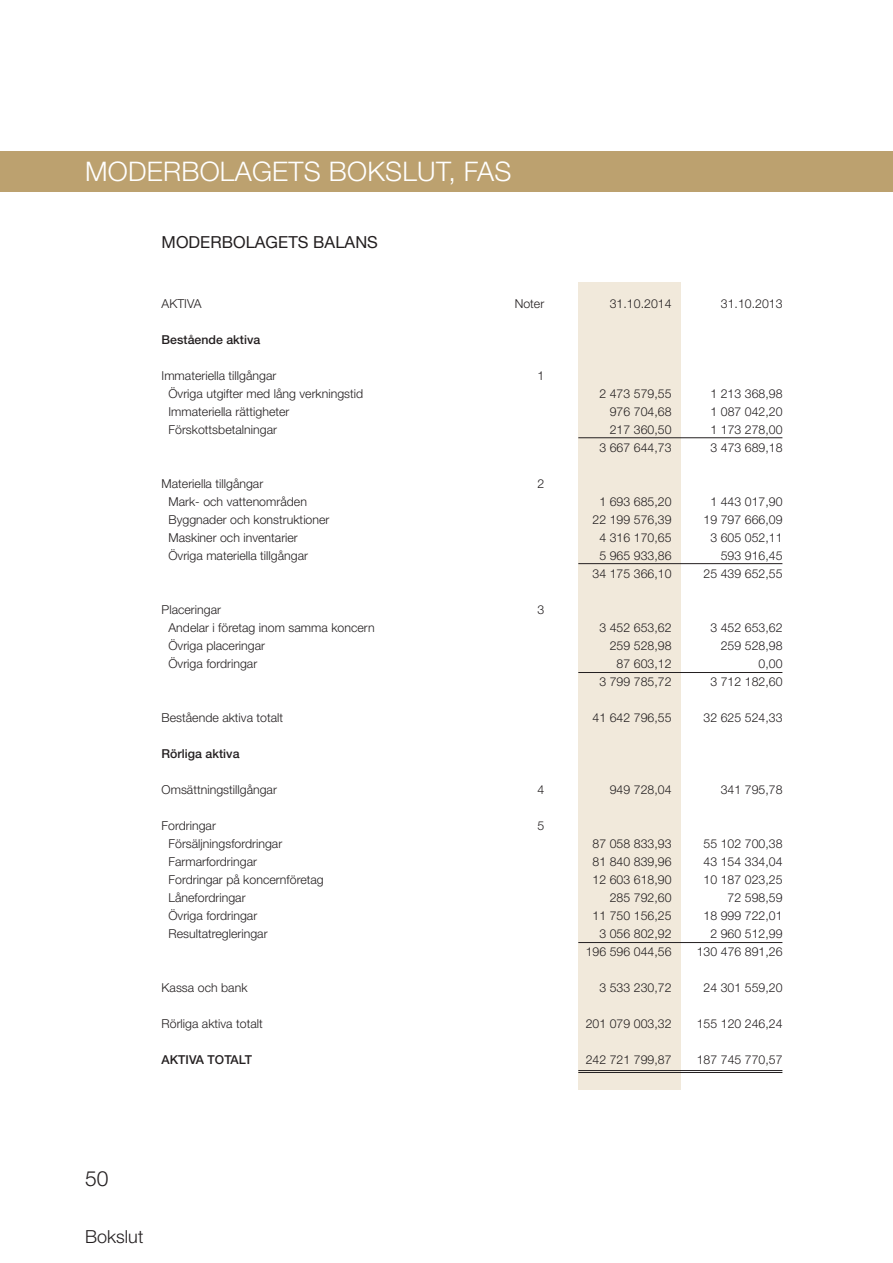
<style>
.page{position:relative;width:893px;height:1263px;background:#fff}
.page>*{position:absolute;margin:0;border:0;box-sizing:border-box;transform-origin:0 0}
.t1{font:300 27px "Helvetica Neue";letter-spacing:.01em;color:#fff}
.t2{font:300 21px "Helvetica Neue";color:#231f20}
.t3{font:300 18px "Helvetica Neue";letter-spacing:.005em;color:#231f20}
.t4{font:16.5px "Helvetica Neue";letter-spacing:.005em;color:#231f20}
.t5{font:300 12.3px "Helvetica Neue";letter-spacing:.005em;color:#231f20}
.t6{font:500 12.3px "Helvetica Neue";letter-spacing:.005em;color:#231f20}
</style>
<div class="page">
<div style="left:0;top:151px;width:893px;height:40px;background:#bca16f"></div>
<div style="left:578px;top:282px;width:102px;height:808px;background:#f1e9db"></div>
<hr style="left:578px;top:437px;width:204px;height:1px;background:#231f20">
<hr style="left:578px;top:672px;width:204px;height:1px;background:#231f20">
<hr style="left:578px;top:942px;width:204px;height:1px;background:#231f20">
<hr style="left:578px;top:1070px;width:204px;height:1px;background:#231f20">
<hr style="left:578px;top:1072px;width:204px;height:1px;background:#231f20">
<hr style="left:578px;top:563px;width:204px;height:1px;background:#231f20">
<h1 class="t1" style="left:85px;top:155px;width:428px">MODERBOLAGETS BOKSLUT, FAS</h1>
<h3 class="t4" style="left:162px;top:230px;width:218px">MODERBOLAGETS BALANS</h3>
<p class="t5" style="left:162px;top:296px;width:41px">AKTIVA</p>
<p class="t5" style="left:515px;top:296px;width:31px">Noter</p>
<p class="t5" style="left:610px;top:296px;width:63px">31.10.2014</p>
<p class="t5" style="left:721px;top:296px;width:63px">31.10.2013</p>
<p class="t6" style="left:162px;top:332px;width:100px">Bestående aktiva</p>
<p class="t5" style="left:162px;top:368px;width:116px">Immateriella tillgångar</p>
<p class="t5" style="left:537px;top:368px;width:8px">1</p>
<p class="t5" style="left:168px;top:386px;width:196px">Övriga utgifter med lång verkningstid</p>
<p class="t5" style="left:599px;top:386px;width:74px">2 473 579,55</p>
<p class="t5" style="left:710px;top:386px;width:74px">1 213 368,98</p>
<p class="t5" style="left:168px;top:404px;width:122px">Immateriella rättigheter</p>
<p class="t5" style="left:610px;top:404px;width:63px">976 704,68</p>
<p class="t5" style="left:710px;top:404px;width:74px">1 087 042,20</p>
<p class="t5" style="left:168px;top:422px;width:110px">Förskottsbetalningar</p>
<p class="t5" style="left:610px;top:422px;width:63px">217 360,50</p>
<p class="t5" style="left:710px;top:422px;width:74px">1 173 278,00</p>
<p class="t5" style="left:599px;top:440px;width:74px">3 667 644,73</p>
<p class="t5" style="left:710px;top:440px;width:74px">3 473 689,18</p>
<p class="t5" style="left:162px;top:476px;width:103px">Materiella tillgångar</p>
<p class="t5" style="left:537px;top:476px;width:8px">2</p>
<p class="t5" style="left:168px;top:494px;width:140px">Mark- och vattenområden</p>
<p class="t5" style="left:599px;top:494px;width:74px">1 693 685,20</p>
<p class="t5" style="left:710px;top:494px;width:74px">1 443 017,90</p>
<p class="t5" style="left:168px;top:512px;width:162px">Byggnader och konstruktioner</p>
<p class="t5" style="left:592px;top:512px;width:81px">22 199 576,39</p>
<p class="t5" style="left:704px;top:512px;width:81px">19 797 666,09</p>
<p class="t5" style="left:168px;top:530px;width:131px">Maskiner och inventarier</p>
<p class="t5" style="left:599px;top:530px;width:74px">4 316 170,65</p>
<p class="t5" style="left:710px;top:530px;width:74px">3 605 052,11</p>
<p class="t5" style="left:168px;top:548px;width:141px">Övriga materiella tillgångar</p>
<p class="t5" style="left:599px;top:548px;width:74px">5 965 933,86</p>
<p class="t5" style="left:721px;top:548px;width:63px">593 916,45</p>
<p class="t5" style="left:592px;top:566px;width:81px">34 175 366,10</p>
<p class="t5" style="left:704px;top:566px;width:81px">25 439 652,55</p>
<p class="t5" style="left:162px;top:602px;width:61px">Placeringar</p>
<p class="t5" style="left:537px;top:602px;width:8px">3</p>
<p class="t5" style="left:168px;top:620px;width:208px">Andelar i företag inom samma koncern</p>
<p class="t5" style="left:599px;top:620px;width:74px">3 452 653,62</p>
<p class="t5" style="left:710px;top:620px;width:74px">3 452 653,62</p>
<p class="t5" style="left:168px;top:638px;width:98px">Övriga placeringar</p>
<p class="t5" style="left:610px;top:638px;width:63px">259 528,98</p>
<p class="t5" style="left:721px;top:638px;width:63px">259 528,98</p>
<p class="t5" style="left:168px;top:656px;width:90px">Övriga fordringar</p>
<p class="t5" style="left:617px;top:656px;width:57px">87 603,12</p>
<p class="t5" style="left:759px;top:656px;width:26px">0,00</p>
<p class="t5" style="left:599px;top:674px;width:74px">3 799 785,72</p>
<p class="t5" style="left:710px;top:674px;width:74px">3 712 182,60</p>
<p class="t5" style="left:162px;top:710px;width:123px">Bestående aktiva totalt</p>
<p class="t5" style="left:592px;top:710px;width:81px">41 642 796,55</p>
<p class="t5" style="left:704px;top:710px;width:81px">32 625 524,33</p>
<p class="t6" style="left:162px;top:746px;width:79px">Rörliga aktiva</p>
<p class="t5" style="left:162px;top:782px;width:117px">Omsättningstillgångar</p>
<p class="t5" style="left:537px;top:782px;width:8px">4</p>
<p class="t5" style="left:610px;top:782px;width:63px">949 728,04</p>
<p class="t5" style="left:721px;top:782px;width:63px">341 795,78</p>
<p class="t5" style="left:162px;top:818px;width:56px">Fordringar</p>
<p class="t5" style="left:537px;top:818px;width:8px">5</p>
<p class="t5" style="left:168px;top:836px;width:115px">Försäljningsfordringar</p>
<p class="t5" style="left:592px;top:836px;width:81px">87 058 833,93</p>
<p class="t5" style="left:704px;top:836px;width:81px">55 102 700,38</p>
<p class="t5" style="left:168px;top:854px;width:90px">Farmarfordringar</p>
<p class="t5" style="left:592px;top:854px;width:81px">81 840 839,96</p>
<p class="t5" style="left:704px;top:854px;width:81px">43 154 334,04</p>
<p class="t5" style="left:168px;top:872px;width:157px">Fordringar på koncernföretag</p>
<p class="t5" style="left:592px;top:872px;width:81px">12 603 618,90</p>
<p class="t5" style="left:704px;top:872px;width:81px">10 187 023,25</p>
<p class="t5" style="left:168px;top:890px;width:79px">Lånefordringar</p>
<p class="t5" style="left:610px;top:890px;width:63px">285 792,60</p>
<p class="t5" style="left:728px;top:890px;width:57px">72 598,59</p>
<p class="t5" style="left:168px;top:908px;width:90px">Övriga fordringar</p>
<p class="t5" style="left:592px;top:908px;width:81px">11 750 156,25</p>
<p class="t5" style="left:704px;top:908px;width:81px">18 999 722,01</p>
<p class="t5" style="left:168px;top:926px;width:101px">Resultatregleringar</p>
<p class="t5" style="left:599px;top:926px;width:74px">3 056 802,92</p>
<p class="t5" style="left:710px;top:926px;width:74px">2 960 512,99</p>
<p class="t5" style="left:586px;top:944px;width:87px">196 596 044,56</p>
<p class="t5" style="left:697px;top:944px;width:87px">130 476 891,26</p>
<p class="t5" style="left:162px;top:980px;width:87px">Kassa och bank</p>
<p class="t5" style="left:599px;top:980px;width:74px">3 533 230,72</p>
<p class="t5" style="left:704px;top:980px;width:81px">24 301 559,20</p>
<p class="t5" style="left:162px;top:1016px;width:103px">Rörliga aktiva totalt</p>
<p class="t5" style="left:586px;top:1016px;width:87px">201 079 003,32</p>
<p class="t5" style="left:697px;top:1016px;width:87px">155 120 246,24</p>
<p class="t6" style="left:162px;top:1052px;width:92px">AKTIVA TOTALT</p>
<p class="t5" style="left:586px;top:1052px;width:87px">242 721 799,87</p>
<p class="t5" style="left:697px;top:1052px;width:87px">187 745 770,57</p>
<h2 class="t2" style="left:85px;top:1166px;width:25px">50</h2>
<h3 class="t3" style="left:85px;top:1225px;width:60px">Bokslut</h3>
</div>
